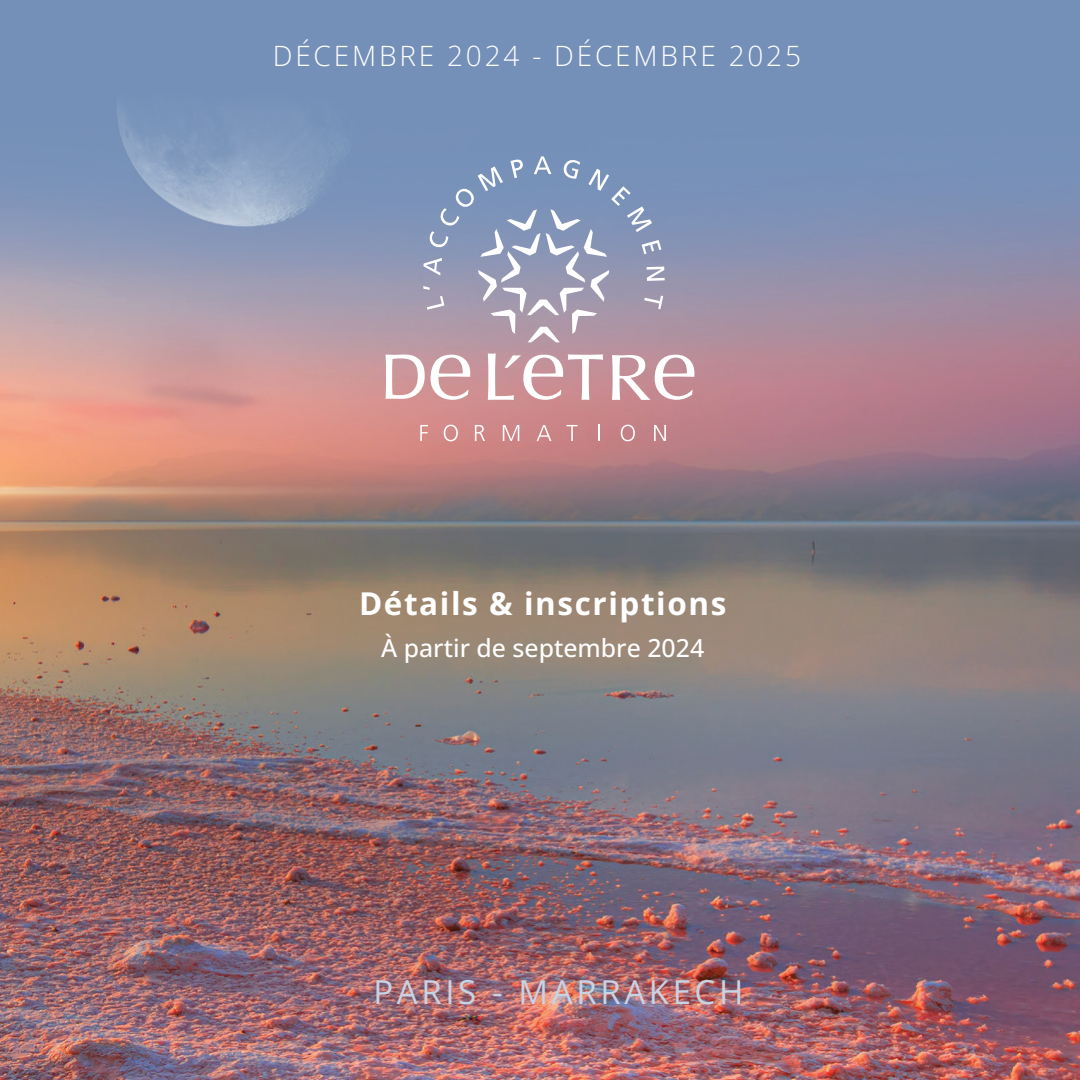
<style>
.page{position:relative;width:1080px;height:1080px;background:#fff}
.page>*{position:absolute;margin:0;border:0;box-sizing:border-box;transform-origin:0 0}
.t1{font:33px "Open Sans";letter-spacing:.11em;color:#c7d4e5}
.t2{font:700 31.5px "Open Sans";letter-spacing:.05em;color:#fff}
.t3{font:300 28px "Open Sans";letter-spacing:.1em;color:#fff}
.t4{font:500 24.9px "Open Sans";color:#fff}
</style>
<div class="page">
<img style="left:0;top:441px;width:1080px;height:639px">
<svg style="left:0;top:0;width:1080px;height:441px;background:#9291ad"></svg>
<svg style="left:420px;top:425px;width:8px;height:16px"></svg>
<svg style="left:444px;top:425px;width:14px;height:16px"></svg>
<svg style="left:475px;top:425px;width:10px;height:16px"></svg>
<svg style="left:503px;top:425px;width:16px;height:16px"></svg>
<svg style="left:537px;top:425px;width:14px;height:16px"></svg>
<svg style="left:567px;top:425px;width:11px;height:16px"></svg>
<svg style="left:598px;top:425px;width:2px;height:16px"></svg>
<svg style="left:621px;top:425px;width:14px;height:16px"></svg>
<svg style="left:654px;top:425px;width:12px;height:16px"></svg>
<svg style="left:423px;top:156px;width:242px;height:186px;background:#999fba"></svg>
<svg style="left:386px;top:354px;width:39px;height:45px"></svg>
<svg style="left:431px;top:355px;width:39px;height:45px"></svg>
<svg style="left:612px;top:355px;width:82px;height:45px"></svg>
<svg style="left:488px;top:353px;width:115px;height:47px"></svg>
<p class="t3" style="left:273px;top:37px;width:530px">DÉCEMBRE 2024 - DÉCEMBRE 2025</p>
<p class="t2" style="left:359px;top:581px;width:369px">Détails &amp; inscriptions</p>
<p class="t4" style="left:381px;top:631px;width:325px">À partir de septembre 2024</p>
<p class="t1" style="left:373px;top:970px;width:371px">PARIS - MARRAKECH</p>
</div>
